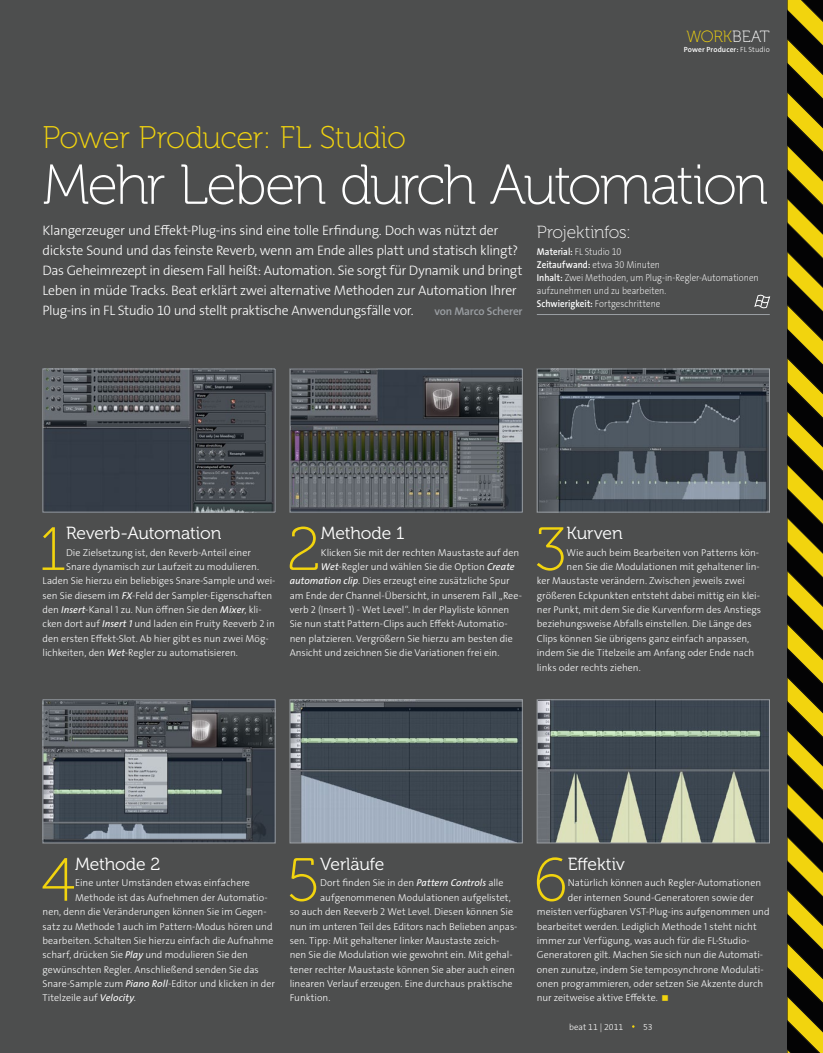
<style>
.page{position:relative;width:823px;height:1053px;background:#fff}
.page>*{position:absolute;margin:0;border:0;box-sizing:border-box;transform-origin:0 0}
.t1{font:60.88px "Museo 100";color:#f2d40e}
.t2{font:56.25px "Museo 100";letter-spacing:-.04em;color:#fff}
.t3{font:31.25px "Museo 100";letter-spacing:-.015em;color:#f2d40e}
.t4{font:17.5px "Museo 300";letter-spacing:-.01em;color:#fff}
.t5{font:17.5px "Museo 100";letter-spacing:-.01em;color:#fff}
.t6{font:16.25px "Museo 100";color:#f2d40e}
.t7{font:300 13.75px/20px "The Sans Os F";letter-spacing:-.025em;color:#fff}
.t8{font:600 11.25px "The Sans Os F";letter-spacing:-.01em;color:#9b9fa3}
.t9{font:300 10px "The Sans Os F";color:#fff}
.t10{font:200 10px/13.1px "The Sans Os F";letter-spacing:-.005em;color:#fff;scale:.9 1}
.t11{font:300 8.75px "The Sans Os F";color:#fff}
.t12{font:600 7.5px "The Sans Os F";letter-spacing:.015em;color:#fff}
.s1{color:#fff}
.s2{font-weight:300}
.s3{font-weight:600}
.s4{font-weight:400;font-style:italic}
</style>
<div class="page">
<div style="left:0;top:0;width:787px;height:1052px;background:#4d4e4e"></div>
<img style="left:45px;top:370px;width:228px;height:140px">
<div style="left:43px;top:368px;width:232px;height:144px;border:1px solid #9b9fa3"></div>
<img style="left:45px;top:701px;width:228px;height:140px">
<div style="left:43px;top:699px;width:232px;height:144px;border:1px solid #9b9fa3"></div>
<img style="left:291px;top:370px;width:229px;height:140px">
<div style="left:289px;top:368px;width:233px;height:144px;border:1px solid #9b9fa3"></div>
<img style="left:291px;top:701px;width:229px;height:140px">
<div style="left:289px;top:699px;width:233px;height:144px;border:1px solid #9b9fa3"></div>
<img style="left:538px;top:370px;width:229px;height:140px">
<div style="left:536px;top:368px;width:233px;height:144px;border:1px solid #9b9fa3"></div>
<img style="left:538px;top:701px;width:229px;height:140px">
<div style="left:536px;top:699px;width:233px;height:144px;border:1px solid #9b9fa3"></div>
<svg style="left:787px;top:0;width:35px;height:1052px;background:#695c09"></svg>
<hr style="left:536px;top:314px;width:233px;height:1px;background:#9b9fa3">
<svg style="left:754px;top:294px;width:15px;height:15px"></svg>
<h3 class="t6" style="left:686px;top:28px;width:85px">Work<span class="s1">beat</span></h3>
<p class="t12" style="left:683px;top:45px;width:87px">Power Producer: <span class="s2">FL Studio</span></p>
<h3 class="t3" style="left:43px;top:120px;width:365px">Power Producer: FL Studio</h3>
<h2 class="t2" style="left:43px;top:155px;width:726px">Mehr Leben durch Automation</h2>
<p class="t7" style="left:43px;top:220px;width:481px">Klangerzeuger und Effekt-Plug-ins sind eine tolle Erfindung. Doch was nützt der dickste Sound und das feinste Reverb, wenn am Ende alles platt und statisch klingt?<br>Das Geheimrezept in diesem Fall heißt: Automation. Sie sorgt für Dynamik und bringt Leben in müde Tracks. Beat erklärt zwei alternative Methoden zur Automation Ihrer Plug-ins in FL Studio 10 und stellt praktische Anwendungsfälle vor.</p>
<p class="t8" style="left:434px;top:304px;width:90px">von Marco Scherer</p>
<h3 class="t5" style="left:536px;top:222px;width:95px">Projektinfos:</h3>
<p class="t10" style="left:536px;top:245px;width:248px"><span class="s3">Material:</span> FL Studio 10<br><span class="s3">Zeitaufwand:</span> etwa 30 Minuten<br><span class="s3">Inhalt:</span> Zwei Methoden, um Plug-in-Regler-Automationen aufzunehmen und zu bearbeiten.<br><span class="s3">Schwierigkeit:</span> Fortgeschrittene</p>
<h1 class="t1" style="left:39px;top:516px;width:29px">1</h1>
<h3 class="t4" style="left:66px;top:523px;width:157px">Reverb-Automation</h3>
<p class="t9" style="left:66px;top:545px;width:186px">Die Zielsetzung ist, den Reverb-Anteil einer</p>
<p class="t9" style="left:66px;top:560px;width:194px">Snare dynamisch zur Laufzeit zu modulieren.</p>
<p class="t9" style="left:43px;top:574px;width:234px">Laden Sie hierzu ein beliebiges Snare-Sample und wei-</p>
<p class="t9" style="left:43px;top:589px;width:231px">sen Sie diesem im <span class="s4">FX</span>-Feld der Sampler-Eigenschaften</p>
<p class="t9" style="left:43px;top:603px;width:220px">den <span class="s4">Insert</span>-Kanal 1 zu. Nun öffnen Sie den <span class="s4">Mixer</span>, kli-</p>
<p class="t9" style="left:43px;top:617px;width:234px">cken dort auf <span class="s4">Insert 1</span> und laden ein Fruity Reeverb 2 in</p>
<p class="t9" style="left:43px;top:632px;width:227px">den ersten Effekt-Slot. Ab hier gibt es nun zwei Mög-</p>
<p class="t9" style="left:43px;top:646px;width:197px">lichkeiten, den <span class="s4">Wet</span>-Regler zu automatisieren.</p>
<h1 class="t1" style="left:287px;top:516px;width:35px">2</h1>
<h3 class="t4" style="left:320px;top:523px;width:85px">Methode 1</h3>
<p class="t9" style="left:320px;top:545px;width:200px">Klicken Sie mit der rechten Maustaste auf den</p>
<p class="t9" style="left:320px;top:560px;width:195px"><span class="s4">Wet</span>-Regler und wählen Sie die Option <span class="s4">Create</span></p>
<p class="t9" style="left:289px;top:574px;width:221px"><span class="s4">automation clip</span>. Dies erzeugt eine zusätzliche Spur</p>
<p class="t9" style="left:289px;top:589px;width:233px">am Ende der Channel-Übersicht, in unserem Fall „Ree-</p>
<p class="t9" style="left:289px;top:603px;width:221px">verb 2 (Insert 1) - Wet Level“. In der Playliste können</p>
<p class="t9" style="left:289px;top:617px;width:219px">Sie nun statt Pattern-Clips auch Effekt-Automatio-</p>
<p class="t9" style="left:289px;top:632px;width:224px">nen platzieren. Vergrößern Sie hierzu am besten die</p>
<p class="t9" style="left:289px;top:646px;width:211px">Ansicht und zeichnen Sie die Variationen frei ein.</p>
<h1 class="t1" style="left:535px;top:516px;width:33px">3</h1>
<h3 class="t4" style="left:566px;top:523px;width:57px">Kurven</h3>
<p class="t9" style="left:566px;top:545px;width:194px">Wie auch beim Bearbeiten von Patterns kön-</p>
<p class="t9" style="left:566px;top:560px;width:194px">nen Sie die Modulationen mit gehaltener lin-</p>
<p class="t9" style="left:536px;top:574px;width:209px">ker Maustaste verändern. Zwischen jeweils zwei</p>
<p class="t9" style="left:536px;top:589px;width:224px">größeren Eckpunkten entsteht dabei mittig ein klei-</p>
<p class="t9" style="left:536px;top:603px;width:226px">ner Punkt, mit dem Sie die Kurvenform des Anstiegs</p>
<p class="t9" style="left:536px;top:617px;width:216px">beziehungsweise Abfalls einstellen. Die Länge des</p>
<p class="t9" style="left:536px;top:632px;width:214px">Clips können Sie übrigens ganz einfach anpassen,</p>
<p class="t9" style="left:536px;top:646px;width:219px">indem Sie die Titelzeile am Anfang oder Ende nach</p>
<p class="t9" style="left:536px;top:660px;width:105px">links oder rechts ziehen.</p>
<h1 class="t1" style="left:42px;top:847px;width:35px">4</h1>
<h3 class="t4" style="left:75px;top:854px;width:87px">Methode 2</h3>
<p class="t9" style="left:75px;top:876px;width:176px">Eine unter Umständen etwas einfachere</p>
<p class="t9" style="left:75px;top:890px;width:194px">Methode ist das Aufnehmen der Automatio-</p>
<p class="t9" style="left:43px;top:905px;width:225px">nen, denn die Veränderungen können Sie im Gegen-</p>
<p class="t9" style="left:43px;top:919px;width:231px">satz zu Methode 1 auch im Pattern-Modus hören und</p>
<p class="t9" style="left:43px;top:934px;width:232px">bearbeiten. Schalten Sie hierzu einfach die Aufnahme</p>
<p class="t9" style="left:43px;top:948px;width:207px">scharf, drücken Sie <span class="s4">Play</span> und modulieren Sie den</p>
<p class="t9" style="left:43px;top:962px;width:218px">gewünschten Regler. Anschließend senden Sie das</p>
<p class="t9" style="left:43px;top:977px;width:234px">Snare-Sample zum <span class="s4">Piano Roll</span>-Editor und klicken in der</p>
<p class="t9" style="left:43px;top:991px;width:95px">Titelzeile auf <span class="s4">Velocity</span>.</p>
<h1 class="t1" style="left:286px;top:847px;width:35px">5</h1>
<h3 class="t4" style="left:320px;top:854px;width:66px">Verläufe</h3>
<p class="t9" style="left:320px;top:876px;width:185px">Dort finden Sie in den <span class="s4">Pattern Controls</span> alle</p>
<p class="t9" style="left:320px;top:890px;width:192px">aufgenommenen Modulationen aufgelistet,</p>
<p class="t9" style="left:289px;top:905px;width:225px">so auch den Reeverb 2 Wet Level. Diesen können Sie</p>
<p class="t9" style="left:289px;top:919px;width:229px">nun im unteren Teil des Editors nach Belieben anpas-</p>
<p class="t9" style="left:289px;top:934px;width:211px">sen. Tipp: Mit gehaltener linker Maustaste zeich-</p>
<p class="t9" style="left:289px;top:948px;width:224px">nen Sie die Modulation wie gewohnt ein. Mit gehal-</p>
<p class="t9" style="left:289px;top:962px;width:227px">tener rechter Maustaste können Sie aber auch einen</p>
<p class="t9" style="left:289px;top:977px;width:224px">linearen Verlauf erzeugen. Eine durchaus praktische</p>
<p class="t9" style="left:289px;top:991px;width:42px">Funktion.</p>
<h1 class="t1" style="left:533px;top:847px;width:35px">6</h1>
<h3 class="t4" style="left:567px;top:854px;width:59px">Effektiv</h3>
<p class="t9" style="left:567px;top:876px;width:195px">Natürlich können auch Regler-Automationen</p>
<p class="t9" style="left:567px;top:890px;width:187px">der internen Sound-Generatoren sowie der</p>
<p class="t9" style="left:536px;top:905px;width:234px">meisten verfügbaren VST-Plug-ins aufgenommen und</p>
<p class="t9" style="left:536px;top:919px;width:221px">bearbeitet werden. Lediglich Methode 1 steht nicht</p>
<p class="t9" style="left:536px;top:934px;width:214px">immer zur Verfügung, was auch für die FL-Studio-</p>
<p class="t9" style="left:536px;top:948px;width:228px">Generatoren gilt. Machen Sie sich nun die Automati-</p>
<p class="t9" style="left:536px;top:962px;width:228px">onen zunutze, indem Sie temposynchrone Modulati-</p>
<p class="t9" style="left:536px;top:977px;width:228px">onen programmieren, oder setzen Sie Akzente durch</p>
<p class="t9" style="left:536px;top:991px;width:122px">nur zeitweise aktive Effekte.</p>
<p class="t11" style="left:568px;top:1021px;width:56px">beat 11 | 2011</p>
<p class="t11" style="left:643px;top:1021px;width:11px">53</p>
</div>
